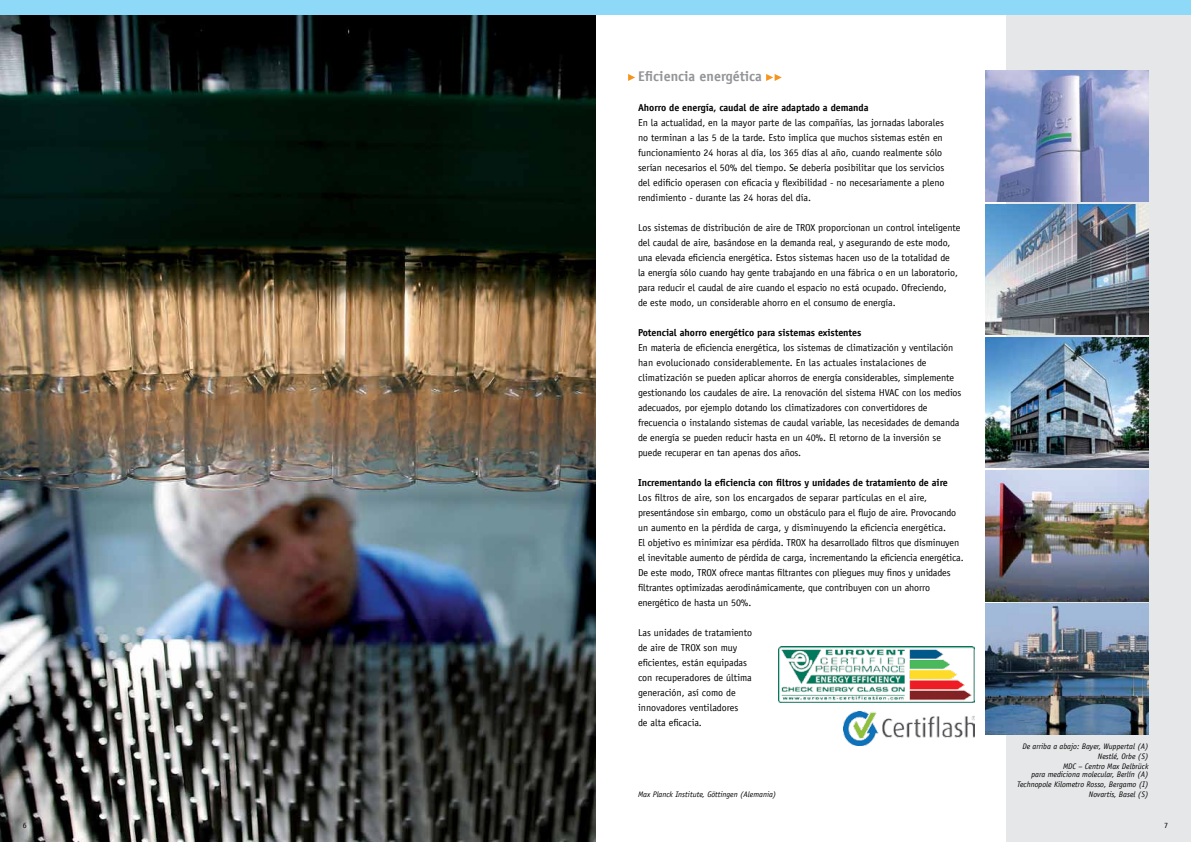
<style>
.page{position:relative;width:1191px;height:842px;background:#fff}
.page>*{position:absolute;margin:0;border:0;box-sizing:border-box;transform-origin:0 0}
.t1{font:700 14px "TROX Officina Sans";color:#939598}
.t2{font:10px/15px "TROX Officina Sans";letter-spacing:-.005em;color:#000}
.t3{font:700 10px "TROX Officina Sans";letter-spacing:-.005em;color:#000}
.t4{font:italic 8px/10px "TROX Officina Sans";color:#000;text-align:right}
.t5{font:8px "TROX Officina Sans";color:#000}
</style>
<div class="page">
<img style="left:0;top:14px;width:595px;height:828px">
<svg style="left:766px;top:74px;width:15px;height:7px"></svg>
<svg style="left:628px;top:74px;width:7px;height:7px"></svg>
<div style="left:1006px;top:0;width:185px;height:842px;background:#e6e7e8"></div>
<div style="left:0;top:0;width:1191px;height:14px;background:#8ed8f8"></div>
<img style="left:778px;top:646px;width:196px;height:56px">
<img style="left:986px;top:71px;width:162px;height:130px">
<img style="left:986px;top:337px;width:162px;height:131px">
<img style="left:986px;top:204px;width:162px;height:130px">
<img style="left:986px;top:471px;width:162px;height:130px">
<img style="left:986px;top:604px;width:162px;height:130px">
<img style="left:844px;top:711px;width:130px;height:34px">
<h1 class="t1" style="left:638px;top:68px;width:125px">Eficiencia energética</h1>
<p class="t3" style="left:638px;top:101px;width:232px">Ahorro de energía, caudal de aire adaptado a demanda</p>
<p class="t2" style="left:638px;top:115px;width:308px">En la actualidad, en la mayor parte de las compañías, las jornadas laborales no terminan a las 5 de la tarde. Esto implica que muchos sistemas estén en funcionamiento 24 horas al día, los 365 días al año, cuando realmente sólo serían necesarios el 50% del tiempo. Se debería posibilitar que los servicios del edificio operasen con eficacia y flexibilidad - no necesariamente a pleno rendimiento - durante las 24 horas del día.</p>
<p class="t2" style="left:638px;top:220px;width:324px">Los sistemas de distribución de aire de TROX proporcionan un control inteligente del caudal de aire, basándose en la demanda real, y asegurando de este modo, una elevada eficiencia energética. Estos sistemas hacen uso de la totalidad de<br>la energía sólo cuando hay gente trabajando en una fábrica o en un laboratorio, para reducir el caudal de aire cuando el espacio no está ocupado. Ofreciendo,<br>de este modo, un considerable ahorro en el consumo de energía.</p>
<p class="t3" style="left:638px;top:326px;width:225px">Potencial ahorro energético para sistemas existentes</p>
<p class="t2" style="left:638px;top:340px;width:325px">En materia de eficiencia energética, los sistemas de climatización y ventilación han evolucionado considerablemente. En las actuales instalaciones de climatización se pueden aplicar ahorros de energía considerables, simplemente gestionando los caudales de aire. La renovación del sistema HVAC con los medios adecuados, por ejemplo dotando los climatizadores con convertidores de frecuencia o instalando sistemas de caudal variable, las necesidades de demanda de energía se pueden reducir hasta en un 40%. El retorno de la inversión se puede recuperar en tan apenas dos años.</p>
<p class="t3" style="left:638px;top:476px;width:311px">Incrementando la eficiencia con filtros y unidades de tratamiento de aire</p>
<p class="t2" style="left:638px;top:490px;width:327px">Los filtros de aire, son los encargados de separar partículas en el aire, presentándose sin embargo, como un obstáculo para el flujo de aire. Provocando un aumento en la pérdida de carga, y disminuyendo la eficiencia energética.<br>El objetivo es minimizar esa pérdida. TROX ha desarrollado filtros que disminuyen el inevitable aumento de pérdida de carga, incrementando la eficiencia energética.<br>De este modo, TROX ofrece mantas filtrantes con pliegues muy finos y unidades filtrantes optimizadas aerodinámicamente, que contribuyen con un ahorro energético de hasta un 50%.</p>
<p class="t2" style="left:638px;top:625px;width:116px">Las unidades de tratamiento de aire de TROX son muy eficientes, están equipadas con recuperadores de última generación, así como de innovadores ventiladores<br>de alta eficacia.</p>
<p class="t4" style="left:1022px;top:741px;width:127px">De arriba a abajo: Bayer, Wuppertal (A)<br>Nestlé, Orbe (S)<br>MDC – Centro Max Delbrück</p>
<p class="t4" style="left:1017px;top:769px;width:133px">para mediciona molecular, Berlín (A)<br>Technopole Kilometro Rosso, Bergamo (I)</p>
<p class="t4" style="left:638px;top:790px;width:140px">Max Planck Institute, Göttingen (Alemania)</p>
<p class="t4" style="left:1089px;top:789px;width:61px">Novartis, Basel (S)</p>
<p class="t5" style="left:23px;top:820px;width:5px">6</p>
<p class="t5" style="left:1160px;top:820px;width:9px">1 17</p>
</div>
